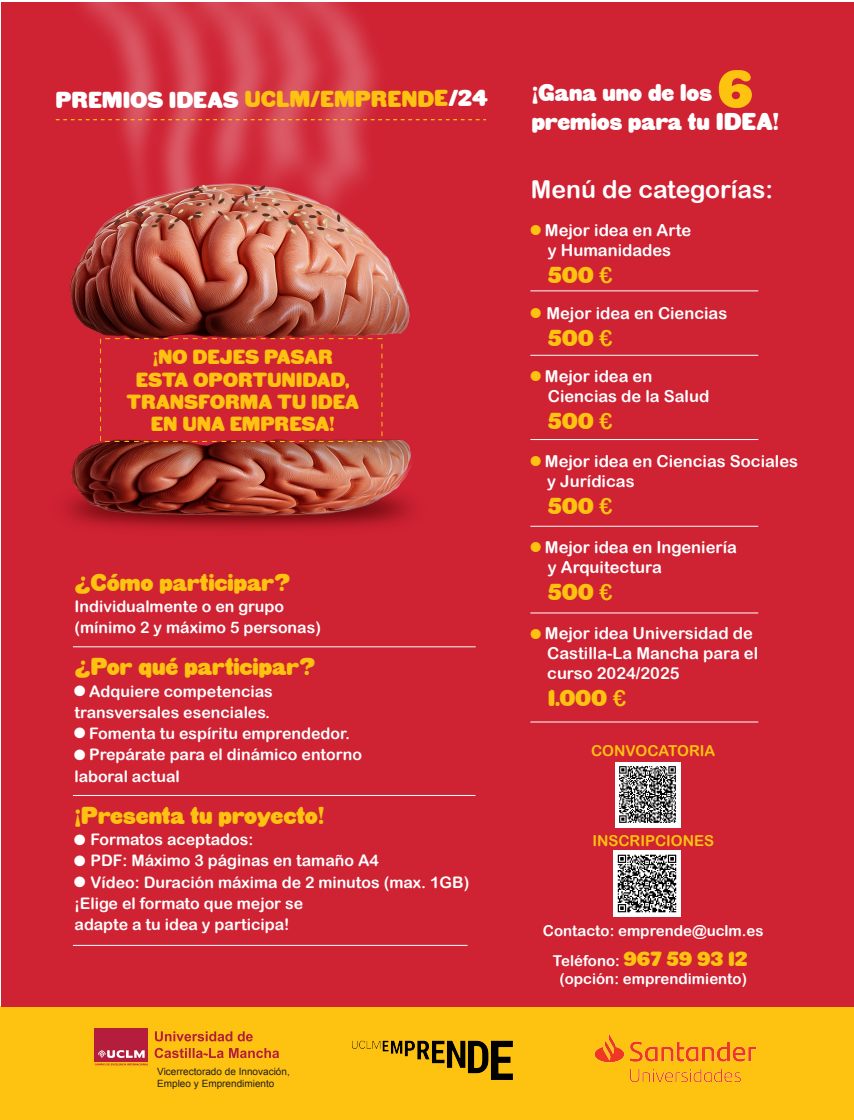
<style>
.page{position:relative;width:854px;height:1120px;background:#fff}
.page>*{position:absolute;margin:0;border:0;box-sizing:border-box;transform-origin:0 0}
.t1{font:52.75px "HWT Gothic Round";color:#fec210}
.t2{font:24.75px "Arial Rounded MT Bold";color:#fff}
.t3{font:23.88px "HWT Gothic Round";color:#fec210}
.t4{font:23.75px "HWT Gothic Round";color:#fff}
.t5{font:22.5px "HWT Gothic Round";letter-spacing:-.005em;color:#fff}
.t6{font:22.5px "HWT Gothic Round";color:#fec210}
.t7{font:20px/22.1px "HWT Gothic Round";color:#fec210;text-align:center}
.t8{font:16.5px/19.8px "Arial Rounded MT Bold";color:#fff}
.t9{font:15.88px/21.2px "Arial Rounded MT Bold";color:#fff}
.t10{font:15px/29.6px "Arial Rounded MT Bold";color:#fff;text-align:center}
.t11{font:15px "Arial Rounded MT Bold";color:#fec210}
.t12{font:10px/11.8px "Arial";color:#231f20}
.s1{color:#fec210}
.s2{font-family:"Arial Rounded MT Bold"}
.s3{font-family:"HWT Gothic Round";font-size:20px;color:#fec210}
</style>
<div class="page">
<div style="left:0;top:1006px;width:854px;height:114px;background:#fec210"></div>
<div style="left:2px;top:2px;width:852px;height:1004px;background:#cf2233"></div>
<img style="left:55px;top:2px;width:387px;height:527px">
<div style="left:100px;top:338px;width:282px;height:104px;border:1px dashed #fec210"></div>
<div style="left:615px;top:761px;width:66px;height:66px;background:#fff"></div>
<hr style="left:530px;top:291px;width:228px;height:1px;background:#fff">
<hr style="left:530px;top:355px;width:228px;height:1px;background:#fff">
<hr style="left:530px;top:439px;width:228px;height:1px;background:#fff">
<hr style="left:530px;top:526px;width:228px;height:1px;background:#fff">
<hr style="left:530px;top:613px;width:228px;height:1px;background:#fff">
<hr style="left:530px;top:722px;width:228px;height:1px;background:#fff">
<hr style="left:73px;top:646px;width:403px;height:1px;background:#fff">
<hr style="left:73px;top:795px;width:402px;height:1px;background:#fff">
<hr style="left:73px;top:945px;width:395px;height:1px;background:#fff">
<svg style="left:155px;top:1031px;width:98px;height:10px"></svg>
<svg style="left:155px;top:1048px;width:124px;height:10px"></svg>
<div style="left:95px;top:1028px;width:53px;height:33px;background:#b41d3b"></div>
<svg style="left:95px;top:1050px;width:53px;height:15px"></svg>
<img style="left:353px;top:1040px;width:160px;height:39px">
<img style="left:594px;top:1034px;width:163px;height:49px">
<svg style="left:56px;top:119px;width:430px;height:1px"></svg>
<img style="left:619px;top:766px;width:57px;height:57px">
<img style="left:614px;top:850px;width:67px;height:67px">
<h3 class="t5" style="left:55px;top:87px;width:434px">PREMIOS IDEAS <span class="s1">UCLM/EMPRENDE</span>/24</h3>
<p class="t7" style="left:127px;top:347px;width:234px">¡NO DEJES PASAR<br>ESTA OPORTUNIDAD,<br>TRANSFORMA TU IDEA<br>EN UNA EMPRESA!</p>
<h3 class="t3" style="left:75px;top:569px;width:217px">¿Cómo participar?</h3>
<p class="t9" style="left:75px;top:595px;width:248px">Individualmente o en grupo (mínimo 2 y máximo 5 personas)</p>
<h3 class="t3" style="left:75px;top:654px;width:242px">¿Por qué participar?</h3>
<p class="t9" style="left:75px;top:680px;width:200px">■ Adquiere competencias transversales esenciales.</p>
<p class="t9" style="left:75px;top:722px;width:277px">■ Fomenta tu espíritu emprendedor.</p>
<p class="t9" style="left:75px;top:744px;width:289px">■ Prepárate para el dinámico entorno laboral actual</p>
<h3 class="t3" style="left:75px;top:802px;width:251px">¡Presenta tu proyecto!</h3>
<p class="t9" style="left:75px;top:829px;width:180px">■ Formatos aceptados:</p>
<p class="t9" style="left:75px;top:850px;width:306px">■ PDF: Máximo 3 páginas en tamaño A4</p>
<p class="t9" style="left:75px;top:871px;width:396px">■ Vídeo: Duración máxima de 2 minutos (max. 1GB) ¡Elige el formato que mejor se<br>adapte a tu idea y participa!</p>
<p class="t12" style="left:157px;top:1066px;width:134px">Vicerrectorado de Innovación,<br>Empleo y Emprendimiento</p>
<h1 class="t1" style="left:717px;top:60px;width:37px">6</h1>
<h3 class="t4" style="left:532px;top:108px;width:249px">premios para tu IDEA!</h3>
<h3 class="t4" style="left:532px;top:80px;width:182px">¡Gana uno de los</h3>
<h2 class="t2" style="left:531px;top:174px;width:244px">Menú de categorías:</h2>
<p class="t8" style="left:531px;top:220px;width:162px;text-align:center"><sup>■</sup> Mejor idea en Arte y Humanidades</p>
<h3 class="t6" style="left:548px;top:262px;width:66px">500 <span class="s2">€</span></h3>
<p class="t8" style="left:531px;top:303px;width:198px"><sup>■</sup> Mejor idea en Ciencias</p>
<h3 class="t6" style="left:548px;top:325px;width:66px">500 <span class="s2">€</span></h3>
<p class="t8" style="left:548px;top:366px;width:163px;text-indent:-17px"><sup>■</sup> Mejor idea en<br>Ciencias de la Salud</p>
<h3 class="t6" style="left:548px;top:408px;width:66px">500 <span class="s2">€</span></h3>
<p class="t8" style="left:547px;top:451px;width:252px;text-indent:-16px"><sup>■</sup> Mejor idea en Ciencias Sociales y Jurídicas</p>
<h3 class="t6" style="left:548px;top:493px;width:66px">500 <span class="s2">€</span></h3>
<p class="t8" style="left:548px;top:537px;width:191px;text-indent:-17px"><sup>■</sup> Mejor idea en Ingeniería y Arquitectura</p>
<h3 class="t6" style="left:548px;top:579px;width:66px">500 <span class="s2">€</span></h3>
<p class="t8" style="left:547px;top:623px;width:212px;text-indent:-16px"><sup>■</sup> Mejor idea Universidad de<br>Castilla-La Mancha para el curso 2024/2025</p>
<h3 class="t6" style="left:548px;top:685px;width:80px">1.000 <span class="s2">€</span></h3>
<p class="t11" style="left:591px;top:741px;width:126px">CONVOCATORIA</p>
<p class="t11" style="left:592px;top:831px;width:123px">INSCRIPCIONES</p>
<p class="t10" style="left:543px;top:915px;width:222px">Contacto: emprende@uclm.es<br>Teléfono: <span class="s3">967 59 93 12</span></p>
<p class="t10" style="left:559px;top:963px;width:189px">(opción: emprendimiento)</p>
</div>
